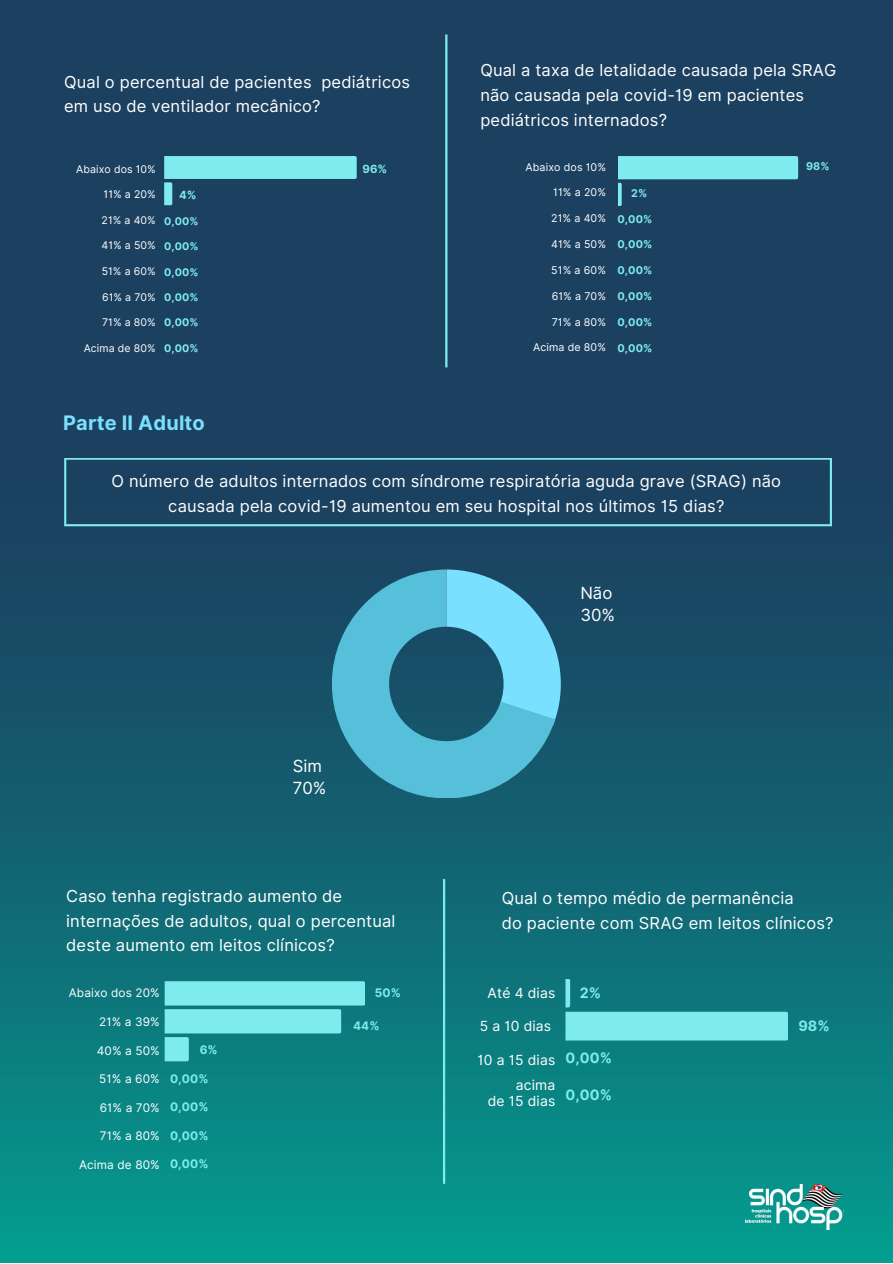
<style>
.page{position:relative;width:893px;height:1264px;background:#fff}
.page>*{position:absolute;margin:0;border:0;box-sizing:border-box;transform-origin:0 0}
.t1{font:700 19.95px "Inter";letter-spacing:.01em;color:#79e0ff}
.t2{font:16.8px/22.2px "Inter";color:#fff}
.t3{font:16.5px/24.8px "Inter";letter-spacing:.01em;color:#fff}
.t4{font:700 14.25px "Inter";color:#7eecef}
.t5{font:13.95px "Inter";letter-spacing:.01em;color:#fff}
.t6{font:11.85px "Inter";letter-spacing:.01em;color:#fff}
.t7{font:700 11.85px "Inter";letter-spacing:.01em;color:#7eecef}
.t8{font:700 11.25px "Inter";color:#7eecef}
.t9{font:10.65px "Inter";letter-spacing:.01em;color:#fff}
.t10{font:700 10.65px "Inter";letter-spacing:.01em;color:#7eecef}
.t11{font:10.5px "Inter";letter-spacing:.01em;color:#fff}
.t12{font:700 10.5px "Inter";letter-spacing:.01em;color:#7eecef}
</style>
<div class="page">
<div style="left:0;top:0;width:892px;height:1262px;background:#1c4060"></div>
<img style="left:0;top:476px;width:892px;height:786px">
<svg style="left:355px;top:156px;width:1px;height:23px"></svg>
<svg style="left:170px;top:182px;width:2px;height:23px"></svg>
<svg style="left:796px;top:156px;width:2px;height:23px"></svg>
<svg style="left:619px;top:183px;width:2px;height:23px"></svg>
<hr style="left:445px;top:35px;width:2px;height:332px;background:#7eecef">
<svg style="left:64px;top:458px;width:767px;height:68px"></svg>
<svg style="left:555px;top:569px;width:5px;height:155px"></svg>
<svg style="left:332px;top:569px;width:223px;height:229px"></svg>
<hr style="left:443px;top:879px;width:2px;height:304px;background:#7eecef">
<svg style="left:363px;top:981px;width:2px;height:24px"></svg>
<svg style="left:339px;top:1009px;width:2px;height:24px"></svg>
<svg style="left:187px;top:1037px;width:2px;height:24px"></svg>
<svg style="left:568px;top:978px;width:2px;height:29px"></svg>
<svg style="left:785px;top:1011px;width:3px;height:29px"></svg>
<img style="left:745px;top:1184px;width:98px;height:45px">
<p class="t3" style="left:64px;top:69px;width:347px">Qual o percentual de pacientes pediátricos em uso de ventilador mecânico?</p>
<p class="t3" style="left:480px;top:58px;width:357px">Qual a taxa de letalidade causada pela SRAG não causada pela covid-19 em pacientes pediátricos internados?</p>
<p class="t11" style="left:76px;top:163px;width:81px">Abaixo dos 10%</p>
<p class="t11" style="left:104px;top:188px;width:54px">11% a 20%</p>
<p class="t11" style="left:101px;top:214px;width:56px">21% a 40%</p>
<p class="t11" style="left:101px;top:239px;width:56px">41% a 50%</p>
<p class="t11" style="left:102px;top:265px;width:56px">51% a 60%</p>
<p class="t11" style="left:102px;top:290px;width:55px">61% a 70%</p>
<p class="t11" style="left:102px;top:316px;width:55px">71% a 80%</p>
<p class="t11" style="left:84px;top:341px;width:74px">Acima de 80%</p>
<p class="t8" style="left:179px;top:188px;width:19px">4%</p>
<p class="t12" style="left:164px;top:215px;width:36px">0,00%</p>
<p class="t12" style="left:164px;top:240px;width:36px">0,00%</p>
<p class="t12" style="left:164px;top:265px;width:36px">0,00%</p>
<p class="t12" style="left:164px;top:291px;width:36px">0,00%</p>
<p class="t12" style="left:164px;top:316px;width:36px">0,00%</p>
<p class="t12" style="left:164px;top:342px;width:36px">0,00%</p>
<p class="t1" style="left:63px;top:411px;width:143px">Parte II Adulto</p>
<p class="t8" style="left:362px;top:162px;width:26px">96%</p>
<p class="t10" style="left:806px;top:160px;width:25px">98%</p>
<p class="t10" style="left:631px;top:187px;width:18px">2%</p>
<p class="t9" style="left:525px;top:160px;width:82px">Abaixo dos 10%</p>
<p class="t9" style="left:553px;top:186px;width:54px">11% a 20%</p>
<p class="t9" style="left:551px;top:212px;width:56px">21% a 40%</p>
<p class="t9" style="left:551px;top:238px;width:56px">41% a 50%</p>
<p class="t9" style="left:551px;top:264px;width:56px">51% a 60%</p>
<p class="t9" style="left:551px;top:289px;width:56px">61% a 70%</p>
<p class="t9" style="left:551px;top:315px;width:56px">71% a 80%</p>
<p class="t9" style="left:533px;top:341px;width:74px">Acima de 80%</p>
<p class="t10" style="left:617px;top:212px;width:36px">0,00%</p>
<p class="t10" style="left:617px;top:238px;width:36px">0,00%</p>
<p class="t10" style="left:617px;top:264px;width:36px">0,00%</p>
<p class="t10" style="left:617px;top:290px;width:36px">0,00%</p>
<p class="t10" style="left:617px;top:316px;width:36px">0,00%</p>
<p class="t10" style="left:617px;top:341px;width:36px">0,00%</p>
<p class="t3" style="left:112px;top:468px;width:671px;text-align:center">O número de adultos internados com síndrome respiratória aguda grave (SRAG) não causada pela covid-19 aumentou em seu hospital nos últimos 15 dias?</p>
<p class="t2" style="left:293px;top:754px;width:35px">Sim<br>70%</p>
<p class="t3" style="left:66px;top:883px;width:331px">Caso tenha registrado aumento de internações de adultos, qual o percentual deste aumento em leitos clínicos?</p>
<p class="t6" style="left:69px;top:985px;width:93px">Abaixo dos 20%</p>
<p class="t6" style="left:99px;top:1014px;width:62px">21% a 39%</p>
<p class="t6" style="left:97px;top:1043px;width:64px">40% a 50%</p>
<p class="t6" style="left:99px;top:1071px;width:62px">51% a 60%</p>
<p class="t6" style="left:100px;top:1100px;width:62px">61% a 70%</p>
<p class="t6" style="left:100px;top:1128px;width:62px">71% a 80%</p>
<p class="t6" style="left:79px;top:1157px;width:82px">Acima de 80%</p>
<p class="t7" style="left:375px;top:985px;width:28px">50%</p>
<p class="t7" style="left:353px;top:1018px;width:28px">44%</p>
<p class="t7" style="left:200px;top:1042px;width:20px">6%</p>
<p class="t7" style="left:170px;top:1071px;width:40px">0,00%</p>
<p class="t7" style="left:170px;top:1099px;width:40px">0,00%</p>
<p class="t7" style="left:170px;top:1128px;width:40px">0,00%</p>
<p class="t7" style="left:170px;top:1156px;width:40px">0,00%</p>
<p class="t2" style="left:580px;top:581px;width:36px">Não<br>30%</p>
<p class="t3" style="left:501px;top:885px;width:293px">Qual o tempo médio de permanência</p>
<p class="t3" style="left:501px;top:910px;width:333px">do paciente com SRAG em leitos clínicos?</p>
<p class="t5" style="left:487px;top:984px;width:69px">Até 4 dias</p>
<p class="t5" style="left:480px;top:1018px;width:73px">5 a 10 dias</p>
<p class="t5" style="left:477px;top:1051px;width:79px">10 a 15 dias</p>
<p class="t5" style="left:516px;top:1076px;width:41px">acima</p>
<p class="t5" style="left:487px;top:1092px;width:69px">de 15 dias</p>
<p class="t4" style="left:579px;top:984px;width:23px">2%</p>
<p class="t4" style="left:565px;top:1049px;width:48px">0,00%</p>
<p class="t4" style="left:565px;top:1086px;width:48px">0,00%</p>
<p class="t4" style="left:798px;top:1016px;width:33px">98%</p>
</div>
